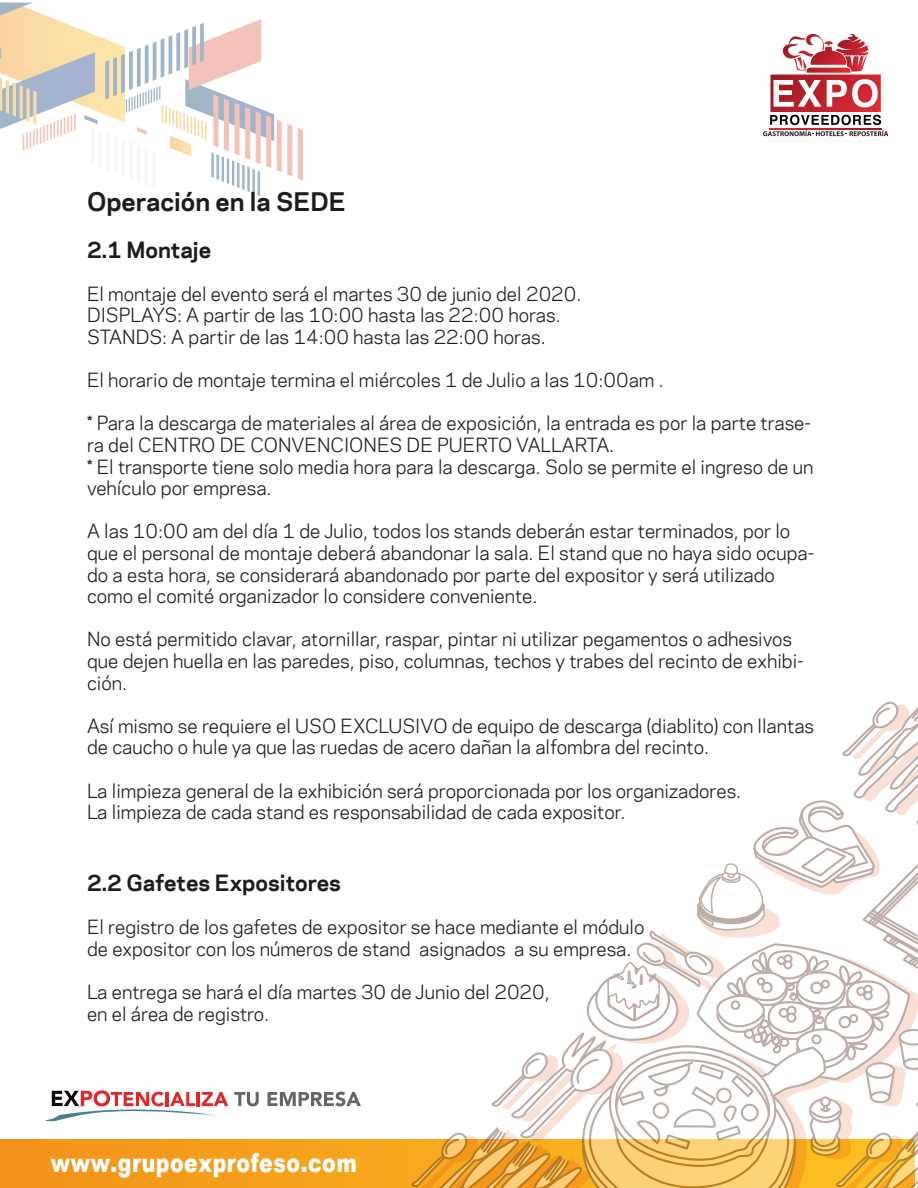
<style>
.page{position:relative;width:918px;height:1188px;background:#fff}
.page>*{position:absolute;margin:0;border:0;box-sizing:border-box;transform-origin:0 0}
.t1{font:900 25.65px "Arial";letter-spacing:.025em;color:#fff;scale:.8 1}
.t2{font:700 24px "Chemours Sans";color:#1c1c1b}
.t3{font:700 21px "Chemours Sans";color:#1c1c1b}
.t4{font:18px/21.6px "Chemours Sans";color:#1c1c1b}
</style>
<div class="page">
<div style="left:0;top:1140px;width:914px;height:48px;background:#f59d1c"></div>
<svg style="left:409px;top:701px;width:509px;height:487px"></svg>
<svg style="left:763px;top:34px;width:125px;height:102px"></svg>
<svg style="left:234px;top:1092px;width:25px;height:14px"></svg>
<svg style="left:268px;top:1092px;width:93px;height:14px"></svg>
<svg style="left:45px;top:1090px;width:183px;height:31px"></svg>
<svg style="left:298px;top:128px;width:5px;height:53px"></svg>
<svg style="left:0;top:3px;width:292px;height:193px"></svg>
<h2 class="t2" style="left:87px;top:184px;width:260px">Operación en la SEDE</h2>
<p class="t3" style="left:87px;top:234px;width:126px">2.1 Montaje</p>
<p class="t4" style="left:87px;top:282px;width:496px">El montaje del evento será el martes 30 de junio del 2020.<br>DISPLAYS: A partir de las 10:00 hasta las 22:00 horas.<br>STANDS: A partir de las 14:00 hasta las 22:00 horas.</p>
<p class="t4" style="left:87px;top:369px;width:578px">El horario de montaje termina el miércoles 1 de Julio a las 10:00am .</p>
<p class="t4" style="left:87px;top:412px;width:728px">* Para la descarga de materiales al área de exposición, la entrada es por la parte trase&shy;ra del CENTRO DE CONVENCIONES DE PUERTO VALLARTA.<br>* El transporte tiene solo media hora para la descarga. Solo se permite el ingreso de un vehículo por empresa.</p>
<p class="t4" style="left:87px;top:520px;width:729px">A las 10:00 am del día 1 de Julio, todos los stands deberán estar terminados, por lo que el personal de montaje deberá abandonar la sala. El stand que no haya sido ocupa&shy;do a esta hora, se considerará abandonado por parte del expositor y será utilizado como el comité organizador lo considere conveniente.</p>
<p class="t4" style="left:87px;top:628px;width:718px">No está permitido clavar, atornillar, raspar, pintar ni utilizar pegamentos o adhesivos que dejen huella en las paredes, piso, columnas, techos y trabes del recinto de exhibi&shy;ción.</p>
<p class="t4" style="left:87px;top:714px;width:729px">Así mismo se requiere el USO EXCLUSIVO de equipo de descarga (diablito) con llantas de caucho o hule ya que las ruedas de acero dañan la alfombra del recinto.</p>
<p class="t4" style="left:87px;top:779px;width:656px">La limpieza general de la exhibición será proporcionada por los organizadores.<br>La limpieza de cada stand es responsabilidad de cada expositor.</p>
<p class="t3" style="left:87px;top:867px;width:255px">2.2 Gafetes Expositores</p>
<p class="t4" style="left:87px;top:916px;width:559px">El registro de los gafetes de expositor se hace mediante el módulo de expositor con los números de stand asignados a su empresa.</p>
<p class="t4" style="left:87px;top:981px;width:464px">La entrega se hará el día martes 30 de Junio del 2020, en el área de registro.</p>
<h1 class="t1" style="left:51px;top:1144px;width:384px">www.grupoexprofeso.com</h1>
</div>
